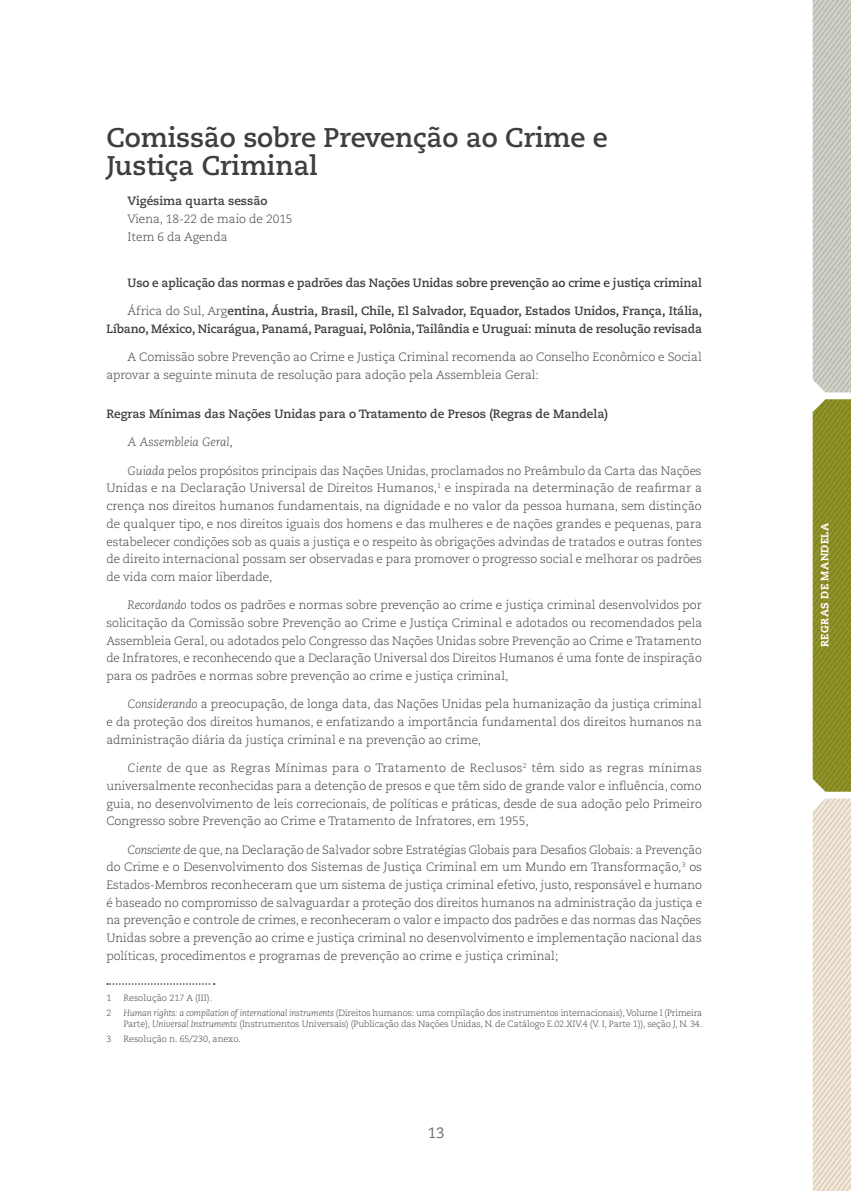
<style>
.page{position:relative;width:851px;height:1191px;background:#fff}
.page>*{position:absolute;margin:0;border:0;box-sizing:border-box;transform-origin:0 0}
.TT{font:700 27px/28.5px "Caecilia LT Std";letter-spacing:-.005em;color:#3e3e3f}
.t1{font:15px "Caecilia LT Std";color:#6c6d70}
.Texto_corpo{font:300 12px/17.7px "Caecilia LT Std";letter-spacing:-.005em;color:#3e3e3f;text-align:justify}
.Texto_corpo-2{font:700 12px/17.7px "Caecilia LT Std";letter-spacing:-.01em;color:#3e3e3f;text-align:right}
.Regra{font:700 12px "Caecilia LT Std";letter-spacing:-.005em;color:#3e3e3f}
.Texto_abertura{font:300 12px "Caecilia LT Std";letter-spacing:-.005em;color:#3e3e3f}
.Texto_abertura-2{font:700 12px "Caecilia LT Std";letter-spacing:-.005em;color:#3e3e3f}
.Texto_corpo-3{font:italic 300 12px "Caecilia LT Std";letter-spacing:-.005em;color:#3e3e3f}
.t2{font:800 10.5px "Caecilia LT Std";letter-spacing:.045em;color:#fff}
.Rodapé{font:300 9px/10.8px "Caecilia LT Std";letter-spacing:-.015em;color:#3e3e3f}
.s1{font-weight:300}
.s2{font-style:italic}
</style>
<div class="page">
<svg style="left:812px;top:399px;width:38px;height:392px;background:#8d902c"></svg>
<svg style="left:812px;top:0;width:38px;height:392px;background:#c7cabf"></svg>
<svg style="left:812px;top:798px;width:38px;height:393px;background:#eadfd0"></svg>
<svg style="left:107px;top:983px;width:108px;height:1px"></svg>
<p class="TT" style="left:106px;top:123px;width:503px">Comissão sobre Prevenção ao Crime e<br>Justiça Criminal</p>
<p class="Texto_abertura-2" style="left:128px;top:194px;width:141px">Vigésima quarta sessão</p>
<p class="Texto_abertura" style="left:128px;top:212px;width:166px">Viena, 18‑22 de maio de 2015</p>
<p class="Texto_abertura" style="left:128px;top:230px;width:101px">Item 6 da Agenda</p>
<p class="Texto_corpo-2" style="left:128px;top:274px;width:575px">Uso e aplicação das normas e padrões das Nações Unidas sobre prevenção ao crime e justiça criminal</p>
<p class="Texto_corpo-2" style="left:106px;top:302px;width:597px"><span class="s1">África do Sul, Arg</span>entina, Áustria, Brasil, Chile, El Salvador, Equador, Estados Unidos, França, Itália,<br>Líbano, México, Nicarágua, Panamá, Paraguai, Polônia, Tailândia e Uruguai: minuta de resolução revisada</p>
<p class="Texto_corpo" style="left:106px;top:349px;width:597px;text-indent:21px">A Comissão sobre Prevenção ao Crime e Justiça Criminal recomenda ao Conselho Econômico e Social aprovar a seguinte minuta de resolução para adoção pela Assembleia Geral:</p>
<p class="Regra" style="left:106px;top:407px;width:503px">Regras Mínimas das Nações Unidas para o Tratamento de Presos (Regras de Mandela)</p>
<p class="Texto_corpo-3" style="left:128px;top:435px;width:107px">A Assembleia Geral,</p>
<p class="Texto_corpo" style="left:106px;top:462px;width:597px;text-indent:21px"><span class="s2">Guiada</span> pelos propósitos principais das Nações Unidas, proclamados no Preâmbulo da Carta das Nações Unidas e na Declaração Universal de Direitos Humanos,<sup>1</sup> e inspirada na determinação de reafirmar a crença nos direitos humanos fundamentais, na dignidade e no valor da pessoa humana, sem distinção de qualquer tipo, e nos direitos iguais dos homens e das mulheres e de nações grandes e pequenas, para estabelecer condições sob as quais a justiça e o respeito às obrigações advindas de tratados e outras fontes de direito internacional possam ser observadas e para promover o progresso social e melhorar os padrões de vida com maior liberdade,</p>
<p class="Texto_corpo" style="left:106px;top:596px;width:597px;text-indent:21px"><span class="s2">Recordando</span> todos os padrões e normas sobre prevenção ao crime e justiça criminal desenvolvidos por solicitação da Comissão sobre Prevenção ao Crime e Justiça Criminal e adotados ou recomendados pela Assembleia Geral, ou adotados pelo Congresso das Nações Unidas sobre Prevenção ao Crime e Tratamento de Infratores, e reconhecendo que a Declaração Universal dos Direitos Humanos é uma fonte de inspiração para os padrões e normas sobre prevenção ao crime e justiça criminal,</p>
<p class="Texto_corpo" style="left:106px;top:695px;width:597px;text-indent:21px"><span class="s2">Considerando</span> a preocupação, de longa data, das Nações Unidas pela humanização da justiça criminal e da proteção dos direitos humanos, e enfatizando a importância fundamental dos direitos humanos na administração diária da justiça criminal e na prevenção ao crime,</p>
<p class="Texto_corpo" style="left:106px;top:759px;width:597px;text-indent:21px"><span class="s2">Ciente</span> de que as Regras Mínimas para o Tratamento de Reclusos<sup>2</sup> têm sido as regras mínimas universalmente reconhecidas para a detenção de presos e que têm sido de grande valor e influência, como guia, no desenvolvimento de leis correcionais, de políticas e práticas, desde de sua adoção pelo Primeiro Congresso sobre Prevenção ao Crime e Tratamento de Infratores, em 1955,</p>
<p class="Texto_corpo" style="left:106px;top:841px;width:597px;text-indent:21px"><span class="s2">Consciente</span> de que, na Declaração de Salvador sobre Estratégias Globais para Desafios Globais: a Prevenção do Crime e o Desenvolvimento dos Sistemas de Justiça Criminal em um Mundo em Transformação,<sup>3</sup> os Estados‑Membros reconheceram que um sistema de justiça criminal efetivo, justo, responsável e humano é baseado no compromisso de salvaguardar a proteção dos direitos humanos na administração da justiça e na prevenção e controle de crimes, e reconheceram o valor e impacto dos padrões e das normas das Nações Unidas sobre a prevenção ao crime e justiça criminal no desenvolvimento e implementação nacional das políticas, procedimentos e programas de prevenção ao crime e justiça criminal;</p>
<p class="Rodapé" style="left:106px;top:993px;width:7px">1</p>
<p class="Rodapé" style="left:123px;top:993px;width:90px">Resolução 217 A (III).</p>
<p class="Rodapé" style="left:106px;top:1008px;width:6px">2</p>
<p class="Rodapé" style="left:123px;top:1008px;width:580px"><span class="s2">Human rights: a compilation of international instruments</span> (Direitos humanos: uma compilação dos instrumentos internacionais), Volume I (Primeira<br>Parte), <span class="s2">Universal Instruments</span> (Instrumentos Universais) (Publicação das Nações Unidas, N. de Catálogo E.02.XIV.4 (V. I, Parte 1)), seção J, N. 34.</p>
<p class="Rodapé" style="left:106px;top:1033px;width:7px">3</p>
<p class="Rodapé" style="left:123px;top:1033px;width:119px">Resolução n. 65/230, anexo.</p>
<p class="t1" style="left:428px;top:1123px;width:18px">13</p>
<p class="t2" style="left:818px;top:647px;width:126px;rotate:-90deg">REGRAS DE MANDELA</p>
</div>
